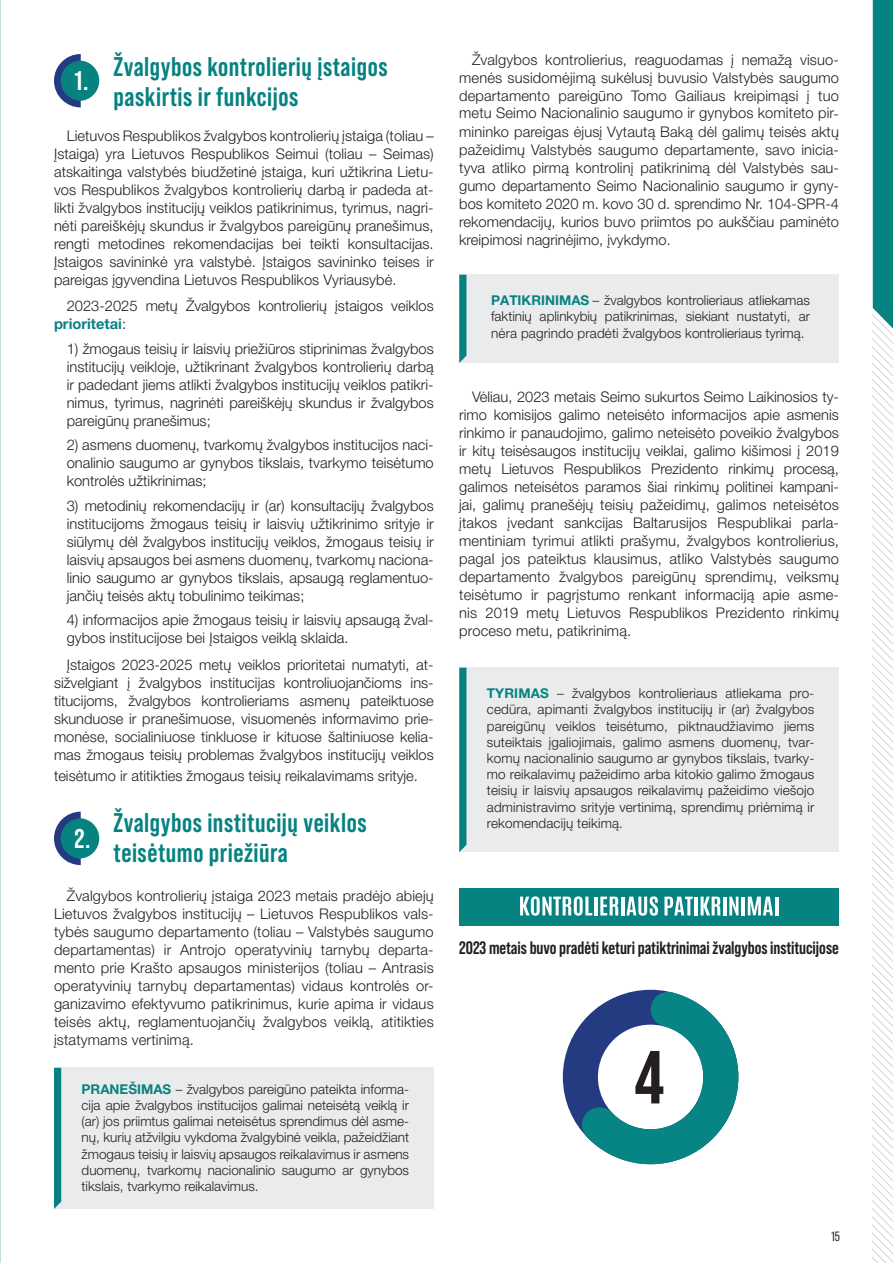
<style>
.page{position:relative;width:893px;height:1263px;background:#fff}
.page>*{position:absolute;margin:0;border:0;box-sizing:border-box;transform-origin:0 0}
.t1{font:700 75px "Bebas Neue Pro";color:#231f20}
.t2{font:700 27px/30px "Bebas Neue Pro";letter-spacing:.02em;color:#068281}
.t3{font:700 27px "Bebas Neue Pro";color:#fff}
.t4{font:700 18px "Bebas Neue Pro";letter-spacing:-.005em;color:#231f20}
.t5{font:300 14.7px/18px "Helvetica Neue LT Pro";color:#231f20;text-align:justify}
.t6{font:300 13.5px/16.2px "Helvetica Neue LT Pro";letter-spacing:.005em;color:#231f20;text-align:justify}
.t7{font:13.5px "Bebas Neue Pro";color:#312f30}
.s1{font-weight:700;color:#068281}
</style>
<div class="page">
<svg style="left:873px;top:0;width:20px;height:1263px"></svg>
<div style="left:54px;top:1068px;width:380px;height:141px;background:#eaebec"></div>
<div style="left:459px;top:668px;width:380px;height:184px;background:#eaebec"></div>
<div style="left:459px;top:275px;width:380px;height:88px;background:#eaebec"></div>
<div style="left:459px;top:888px;width:380px;height:37px;background:#068281"></div>
<svg style="left:520px;top:896px;width:72px;height:20px"></svg>
<hr style="left:594px;top:896px;width:3px;height:19px;background:#fdfefe">
<svg style="left:600px;top:896px;width:18px;height:19px"></svg>
<hr style="left:621px;top:896px;width:3px;height:19px;background:#fdfefe">
<svg style="left:626px;top:896px;width:32px;height:20px"></svg>
<svg style="left:664px;top:896px;width:29px;height:19px"></svg>
<hr style="left:694px;top:896px;width:3px;height:19px;background:#fdfefe">
<svg style="left:701px;top:896px;width:19px;height:19px"></svg>
<hr style="left:723px;top:896px;width:3px;height:19px;background:#fdfefe">
<svg style="left:729px;top:896px;width:9px;height:19px"></svg>
<hr style="left:742px;top:896px;width:3px;height:19px;background:#fdfefe">
<svg style="left:748px;top:896px;width:25px;height:19px"></svg>
<hr style="left:775px;top:896px;width:3px;height:19px;background:#fdfefe">
<svg style="left:563px;top:990px;width:176px;height:175px"></svg>
<div style="left:59px;top:60px;width:40px;height:41px;background:#068281;border-radius:50%"></div>
<svg style="left:54px;top:54px;width:27px;height:53px"></svg>
<div style="left:59px;top:818px;width:40px;height:41px;background:#068281;border-radius:50%"></div>
<svg style="left:54px;top:812px;width:27px;height:53px"></svg>
<svg style="left:459px;top:275px;width:7px;height:88px"></svg>
<svg style="left:459px;top:668px;width:7px;height:184px"></svg>
<svg style="left:54px;top:1068px;width:7px;height:141px"></svg>
<h2 class="t2" style="left:114px;top:51px;width:276px">Žvalgybos kontrolierių įstaigos paskirtis ir funkcijos</h2>
<p class="t5" style="left:54px;top:126px;width:381px;text-indent:13px">Lietuvos Respublikos žvalgybos kontrolierių įstaiga (toliau – Įstaiga) yra Lietuvos Respublikos Seimui (toliau – Seimas) atskaitinga valstybės biudžetinė įstaiga, kuri užtikrina Lietu&shy;vos Respublikos žvalgybos kontrolierių darbą ir padeda at&shy;likti žvalgybos institucijų veiklos patikrinimus, tyrimus, nagri&shy;nėti pareiškėjų skundus ir žvalgybos pareigūnų pranešimus, rengti metodines rekomendacijas bei teikti konsultacijas.<br>Įstaigos savininkė yra valstybė. Įstaigos savininko teises ir pareigas įgyvendina Lietuvos Respublikos Vyriausybė.</p>
<p class="t5" style="left:54px;top:297px;width:381px;text-indent:13px">2023-2025 metų Žvalgybos kontrolierių įstaigos veiklos <span class="s1">prioritetai</span>:</p>
<p class="t5" style="left:67px;top:339px;width:368px">1) žmogaus teisių ir laisvių priežiūros stiprinimas žvalgybos institucijų veikloje, užtikrinant žvalgybos kontrolierių darbą ir padedant jiems atlikti žvalgybos institucijų veiklos patikri&shy;nimus, tyrimus, nagrinėti pareiškėjų skundus ir žvalgybos pareigūnų pranešimus;</p>
<p class="t5" style="left:67px;top:436px;width:368px">2) asmens duomenų, tvarkomų žvalgybos institucijos naci&shy;onalinio saugumo ar gynybos tikslais, tvarkymo teisėtumo kontrolės užtikrinimas;</p>
<p class="t5" style="left:67px;top:496px;width:368px">3) metodinių rekomendacijų ir (ar) konsultacijų žvalgybos institucijoms žmogaus teisių ir laisvių užtikrinimo srityje ir siūlymų dėl žvalgybos institucijų veiklos, žmogaus teisių ir laisvių apsaugos bei asmens duomenų, tvarkomų naciona&shy;linio saugumo ar gynybos tikslais, apsaugą reglamentuo&shy;jančių teisės aktų tobulinimo teikimas;</p>
<p class="t5" style="left:67px;top:610px;width:368px">4) informacijos apie žmogaus teisių ir laisvių apsaugą žval&shy;gybos institucijose bei Įstaigos veiklą sklaida.</p>
<p class="t5" style="left:54px;top:655px;width:381px;text-indent:13px">Įstaigos 2023-2025 metų veiklos prioritetai numatyti, at&shy;sižvelgiant į žvalgybos institucijas kontroliuojančioms ins&shy;titucijoms, žvalgybos kontrolieriams asmenų pateiktuose skunduose ir pranešimuose, visuomenės informavimo prie&shy;monėse, socialiniuose tinkluose ir kituose šaltiniuose kelia&shy;mas žmogaus teisių problemas žvalgybos institucijų veiklos</p>
<p class="t5" style="left:54px;top:766px;width:365px">teisėtumo ir atitikties žmogaus teisių reikalavimams srityje.</p>
<h2 class="t2" style="left:114px;top:807px;width:255px">Žvalgybos institucijų veiklos teisėtumo priežiūra</h2>
<p class="t5" style="left:54px;top:886px;width:381px;text-indent:13px">Žvalgybos kontrolierių įstaiga 2023 metais pradėjo abiejų Lietuvos žvalgybos institucijų – Lietuvos Respublikos vals&shy;tybės saugumo departamento (toliau – Valstybės saugumo departamentas) ir Antrojo operatyvinių tarnybų departa&shy;mento prie Krašto apsaugos ministerijos (toliau – Antrasis operatyvinių tarnybų departamentas) vidaus kontrolės or&shy;ganizavimo efektyvumo patikrinimus, kurie apima ir vidaus teisės aktų, reglamentuojančių žvalgybos veiklą, atitikties įstatymams vertinimą.</p>
<p class="t6" style="left:82px;top:1080px;width:329px"><span class="s1">PRANEŠIMAS</span> – žvalgybos pareigūno pateikta informa&shy;cija apie žvalgybos institucijos galimai neteisėtą veiklą ir (ar) jos priimtus galimai neteisėtus sprendimus dėl asme&shy;nų, kurių atžvilgiu vykdoma žvalgybinė veikla, pažeidžiant žmogaus teisių ir laisvių apsaugos reikalavimus ir asmens duomenų, tvarkomų nacionalinio saugumo ar gynybos tikslais, tvarkymo reikalavimus.</p>
<h2 class="t3" style="left:75px;top:65px;width:15px">1.</h2>
<h2 class="t3" style="left:75px;top:823px;width:17px">2.</h2>
<p class="t5" style="left:459px;top:50px;width:381px;text-indent:13px">Žvalgybos kontrolierius, reaguodamas į nemažą visuo&shy;menės susidomėjimą sukėlusį buvusio Valstybės saugumo departamento pareigūno Tomo Gailiaus kreipimąsi į tuo metu Seimo Nacionalinio saugumo ir gynybos komiteto pir&shy;mininko pareigas ėjusį Vytautą Baką dėl galimų teisės aktų pažeidimų Valstybės saugumo departamente, savo inicia&shy;tyva atliko pirmą kontrolinį patikrinimą dėl Valstybės sau&shy;gumo departamento Seimo Nacionalinio saugumo ir gyny&shy;bos komiteto 2020 m. kovo 30 d. sprendimo Nr. 104-SPR-4 rekomendacijų, kurios buvo priimtos po aukščiau paminėto kreipimosi nagrinėjimo, įvykdymo.</p>
<p class="t6" style="left:491px;top:292px;width:320px"><span class="s1">PATIKRINIMAS</span> – žvalgybos kontrolieriaus atliekamas faktinių aplinkybių patikrinimas, siekiant nustatyti, ar nėra pagrindo pradėti žvalgybos kontrolieriaus tyrimą.</p>
<p class="t5" style="left:459px;top:387px;width:381px;text-indent:13px">Vėliau, 2023 metais Seimo sukurtos Seimo Laikinosios ty&shy;rimo komisijos galimo neteisėto informacijos apie asmenis rinkimo ir panaudojimo, galimo neteisėto poveikio žvalgybos ir kitų teisėsaugos institucijų veiklai, galimo kišimosi į 2019 metų Lietuvos Respublikos Prezidento rinkimų procesą, galimos neteisėtos paramos šiai rinkimų politinei kampani&shy;jai, galimų pranešėjų teisių pažeidimų, galimos neteisėtos įtakos įvedant sankcijas Baltarusijos Respublikai parla&shy;mentiniam tyrimui atlikti prašymu, žvalgybos kontrolierius, pagal jos pateiktus klausimus, atliko Valstybės saugumo departamento žvalgybos pareigūnų sprendimų, veiksmų teisėtumo ir pagrįstumo renkant informaciją apie asme&shy;nis 2019 metų Lietuvos Respublikos Prezidento rinkimų proceso metu, patikrinimą.</p>
<p class="t6" style="left:487px;top:685px;width:329px"><span class="s1">TYRIMAS</span> – žvalgybos kontrolieriaus atliekama pro&shy;cedūra, apimanti žvalgybos institucijų ir (ar) žvalgybos pareigūnų veiklos teisėtumo, piktnaudžiavimo jiems suteiktais įgaliojimais, galimo asmens duomenų, tvar&shy;komų nacionalinio saugumo ar gynybos tikslais, tvarky&shy;mo reikalavimų pažeidimo arba kitokio galimo žmogaus teisių ir laisvių apsaugos reikalavimų pažeidimo viešojo administravimo srityje vertinimą, sprendimų priėmimą ir rekomendacijų teikimą.</p>
<p class="t4" style="left:459px;top:937px;width:381px">2023 metais buvo pradėti keturi patiktrinimai žvalgybos institucijose</p>
<h1 class="t1" style="left:634px;top:1034px;width:31px">4</h1>
<p class="t7" style="left:831px;top:1228px;width:10px">15</p>
</div>
